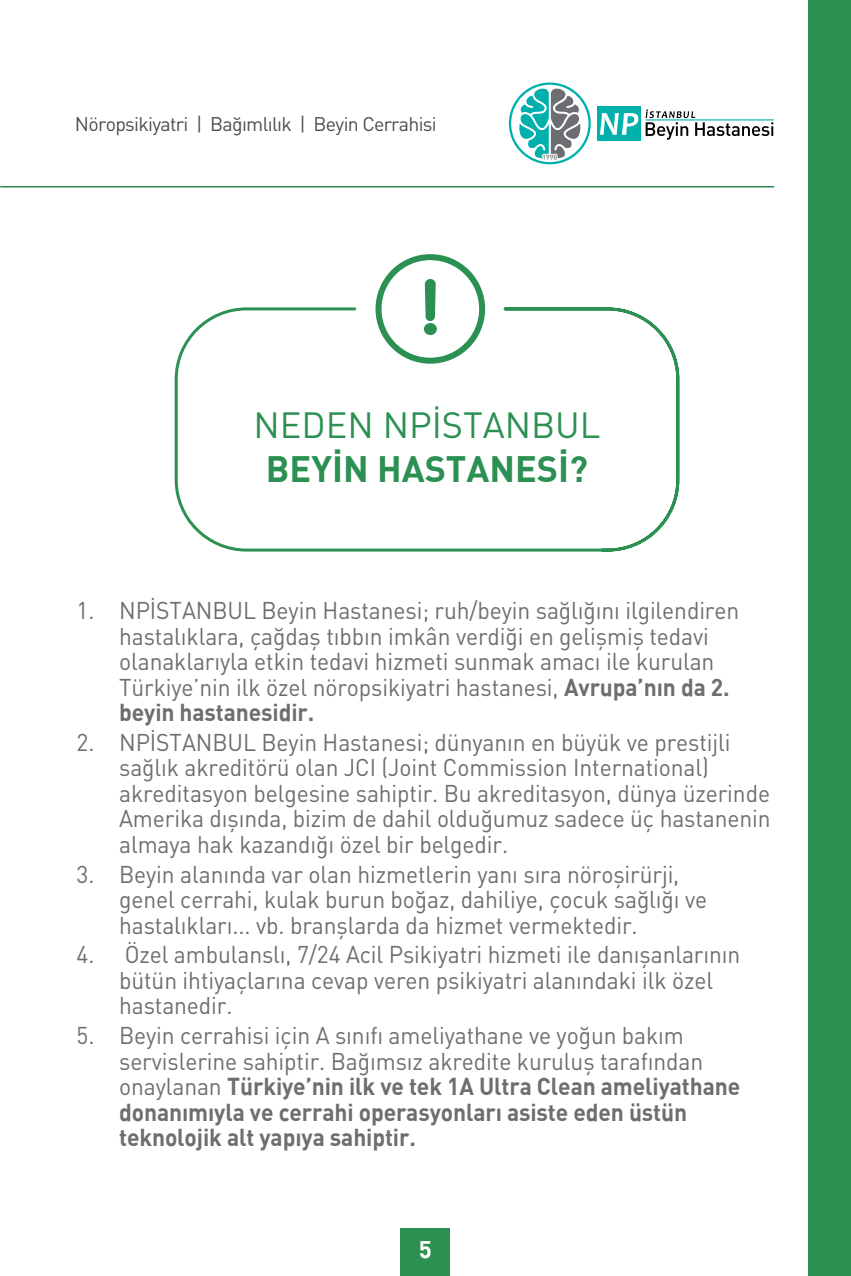
<style>
.page{position:relative;width:851px;height:1276px;background:#fff}
.page>*{position:absolute;margin:0;border:0;box-sizing:border-box;transform-origin:0 0}
.t1{font:36px "DIN";color:#2b9052}
.t2{font:700 36px "DIN";color:#2b9052}
.t3{font:24px/25.5px "DIN";letter-spacing:-.005em;color:#6d6e71;scale:.95 1}
.t4{font:700 24px/25.5px "DIN";letter-spacing:-.005em;color:#6d6e71;scale:.95 1}
.t5{font:700 24px "DIN";color:#fff}
.t6{font:19.5px "DIN";letter-spacing:-.035em;color:#4d4d4f}
.s1{font-weight:700}
.s2{font-weight:400}
</style>
<div class="page">
<div style="left:596px;top:106px;width:44px;height:35px;background:#00b0ac"></div>
<svg style="left:599px;top:113px;width:39px;height:22px"></svg>
<hr style="left:645px;top:119px;width:129px;height:1px;background:#00b0ac">
<svg style="left:645px;top:109px;width:128px;height:31px"></svg>
<svg style="left:509px;top:82px;width:81px;height:82px"></svg>
<div style="left:400px;top:1227px;width:50px;height:49px;background:#2b9052"></div>
<div style="left:808px;top:0;width:42px;height:1276px;background:#2b9052"></div>
<hr style="left:1px;top:186px;width:772px;height:1px;background:#2b9052">
<div style="left:375px;top:254px;width:110px;height:110px;border:6px solid #2b9052;border-radius:50%"></div>
<svg style="left:174px;top:306px;width:506px;height:246px"></svg>
<svg style="left:424px;top:279px;width:13px;height:56px"></svg>
<p class="t6" style="left:75px;top:112px;width:363px">Nöropsikiyatri | Bağımlılık | Beyin Cerrahisi</p>
<h1 class="t1" style="left:253px;top:403px;width:348px">NEDEN NPİSTANBUL</h1>
<h1 class="t2" style="left:266px;top:445px;width:323px">BEYİN HASTANESİ?</h1>
<p class="t3" style="left:119px;top:597px;width:654px;text-indent:-43px">1. NPİSTANBUL Beyin Hastanesi; ruh/beyin sağlığını ilgilendiren hastalıklara, çağdaş tıbbın imkân verdiği en gelişmiş tedavi olanaklarıyla etkin tedavi hizmeti sunmak amacı ile kurulan Türkiye’nin ilk özel nöropsikiyatri hastanesi, <span class="s1">Avrupa’nın da 2. beyin hastanesidir.</span></p>
<p class="t3" style="left:119px;top:729px;width:687px;text-indent:-43px">2. NPİSTANBUL Beyin Hastanesi; dü nyanın en büyü k ve prestijli sağlık akreditörü olan JCI (Joint Commission International) akreditasyon belgesine sahiptir. Bu akreditasyon, dü nya üzerinde Amerika dışında, bizim de dahil olduğumuz sadece üç hastanenin almaya hak kazandığı özel bir belgedir.</p>
<p class="t3" style="left:119px;top:860px;width:620px;text-indent:-43px">3. Beyin alanında var olan hizmetlerin yanı sıra nöroşirürji, genel cerrahi, kulak burun boğaz, dahiliye, çocuk sağlığı ve hastalıkları... vb. branşlarda da hizmet vermektedir.</p>
<p class="t3" style="left:119px;top:941px;width:655px;text-indent:-43px">4. Özel ambulanslı, 7/24 Acil Psikiyatri hizmeti ile danışanlarının bütün ihtiyaçlarına cevap veren psikiyatri alanındaki ilk özel hastanedir.</p>
<p class="t4" style="left:119px;top:1021px;width:655px;text-indent:-43px"><span class="s2">5. Beyin cerrahisi için A sınıfı ameliyathane ve yoğun bakım servislerine sahiptir. Bağımsız akredite kuruluş tarafından onaylanan</span> Türkiye’nin ilk ve tek 1A Ultra Clean ameliyathane donanımıyla ve cerrahi operasyonları asiste eden üstün teknolojik alt yapıya sahiptir.</p>
<p class="t5" style="left:419px;top:1233px;width:15px">5</p>
</div>
